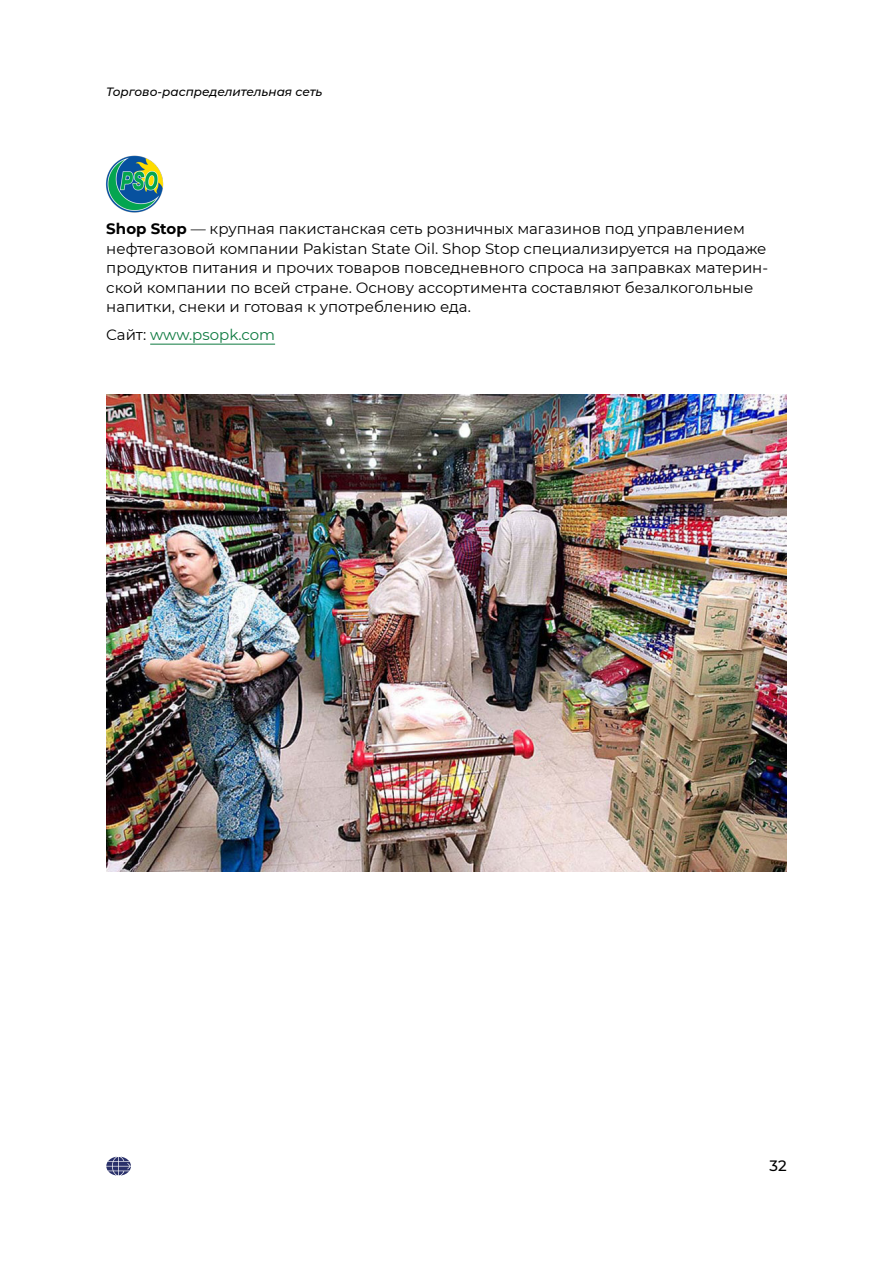
<style>
.page{position:relative;width:893px;height:1263px;background:#fff}
.page>*{position:absolute;margin:0;border:0;box-sizing:border-box;transform-origin:0 0}
.t1{font:15px/19.5px "Montserrat";color:#000}
.t2{font:15px "Montserrat";color:#0e7a40}
.t3{font:500 15px "Montserrat";color:#000}
.t4{font:italic 500 12px "Montserrat";color:#000}
.s1{font-weight:700}
.s2{color:#000}
</style>
<div class="page">
<svg style="left:106px;top:1157px;width:25px;height:18px"></svg>
<hr style="left:150px;top:344px;width:125px;height:1px;background:#0e7a40">
<img style="left:106px;top:394px;width:681px;height:478px">
<img style="left:106px;top:155px;width:57px;height:58px">
<p class="t4" style="left:106px;top:83px;width:218px">Торгово-распределительная сеть</p>
<p class="t1" style="left:106px;top:219px;width:663px"><span class="s1">Shop Stop</span> — крупная пакистанская сеть розничных магазинов под управлением нефтегазовой компании Pakistan State Oil. Shop Stop специализируется на продаже продуктов питания и прочих товаров повседневного спроса на заправках материн&shy;ской компании по всей стране. Основу ассортимента составляют безалкогольные напитки, снеки и готовая к употреблению еда.</p>
<p class="t2" style="left:106px;top:325px;width:170px"><span class="s2">Сайт:</span> www.psopk.com</p>
<p class="t3" style="left:769px;top:1155px;width:19px">32</p>
</div>
